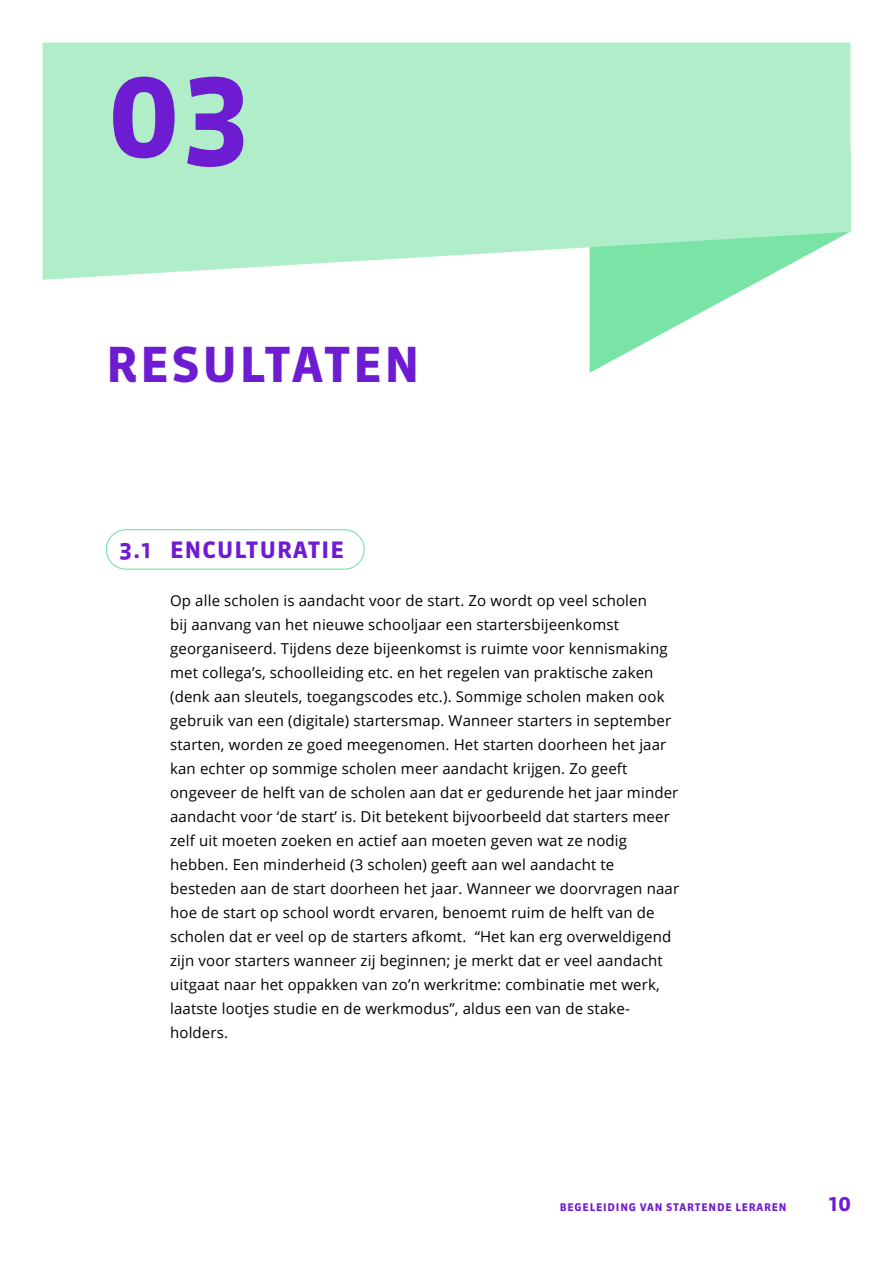
<style>
.page{position:relative;width:893px;height:1263px;background:#fff}
.page>*{position:absolute;margin:0;border:0;box-sizing:border-box;transform-origin:0 0}
.Hfst_nummer{font:700 120px "Sanuk";color:#6e1cd1}
.Hoofdstuk{font:700 48px "Sanuk";letter-spacing:.05em;color:#6e1cd1}
.Paragraaf___kader{font:700 22.5px "Sanuk";letter-spacing:.05em;color:#6e1cd1}
.t1{font:700 21px "Sanuk";color:#6e1cd1}
.Brood{font:15px/24px "Open Sans";letter-spacing:.01em;color:#000}
.t2{font:700 10.5px "Sanuk";letter-spacing:.075em;color:#6e1cd1}
</style>
<div class="page">
<svg style="left:590px;top:280px;width:171px;height:93px"></svg>
<svg style="left:43px;top:43px;width:807px;height:237px;background:#b1eeca"></svg>
<div style="left:106px;top:529px;width:259px;height:41px;border:1px solid #7ae3a6;border-radius:20px"></div>
<p class="Hfst_nummer" style="left:106px;top:39px;width:147px">03</p>
<p class="Hoofdstuk" style="left:106px;top:335px;width:315px">RESULTATEN</p>
<p class="Paragraaf___kader" style="left:119px;top:536px;width:226px">3.1 ENCULTURATIE</p>
<p class="Brood" style="left:170px;top:588px;width:511px">Op alle scholen is aandacht voor de start. Zo wordt op veel scholen<br>bij aanvang van het nieuwe schooljaar een startersbijeenkomst georganiseerd. Tijdens deze bijeenkomst is ruimte voor kennismaking met collega’s, schoolleiding etc. en het regelen van praktische zaken (denk aan sleutels, toegangscodes etc.). Sommige scholen maken ook gebruik van een (digitale) startersmap. Wanneer starters in september starten, worden ze goed meegenomen. Het starten doorheen het jaar kan echter op sommige scholen meer aandacht krijgen. Zo geeft ongeveer de helft van de scholen aan dat er gedurende het jaar minder aandacht voor ‘de start’ is. Dit betekent bijvoorbeeld dat starters meer zelf uit moeten zoeken en actief aan moeten geven wat ze nodig hebben. Een minderheid (3 scholen) geeft aan wel aandacht te besteden aan de start doorheen het jaar. Wanneer we doorvragen naar hoe de start op school wordt ervaren, benoemt ruim de helft van de scholen dat er veel op de starters afkomt. “Het kan erg overweldigend zijn voor starters wanneer zij beginnen; je merkt dat er veel aandacht uitgaat naar het oppakken van zo’n werkritme: combinatie met werk, laatste lootjes studie en de werkmodus”, aldus een van de stake&shy;holders.</p>
<p class="t2" style="left:560px;top:1200px;width:228px">BEGELEIDING VAN STARTENDE LERAREN</p>
<h3 class="t1" style="left:828px;top:1190px;width:24px">10</h3>
</div>
